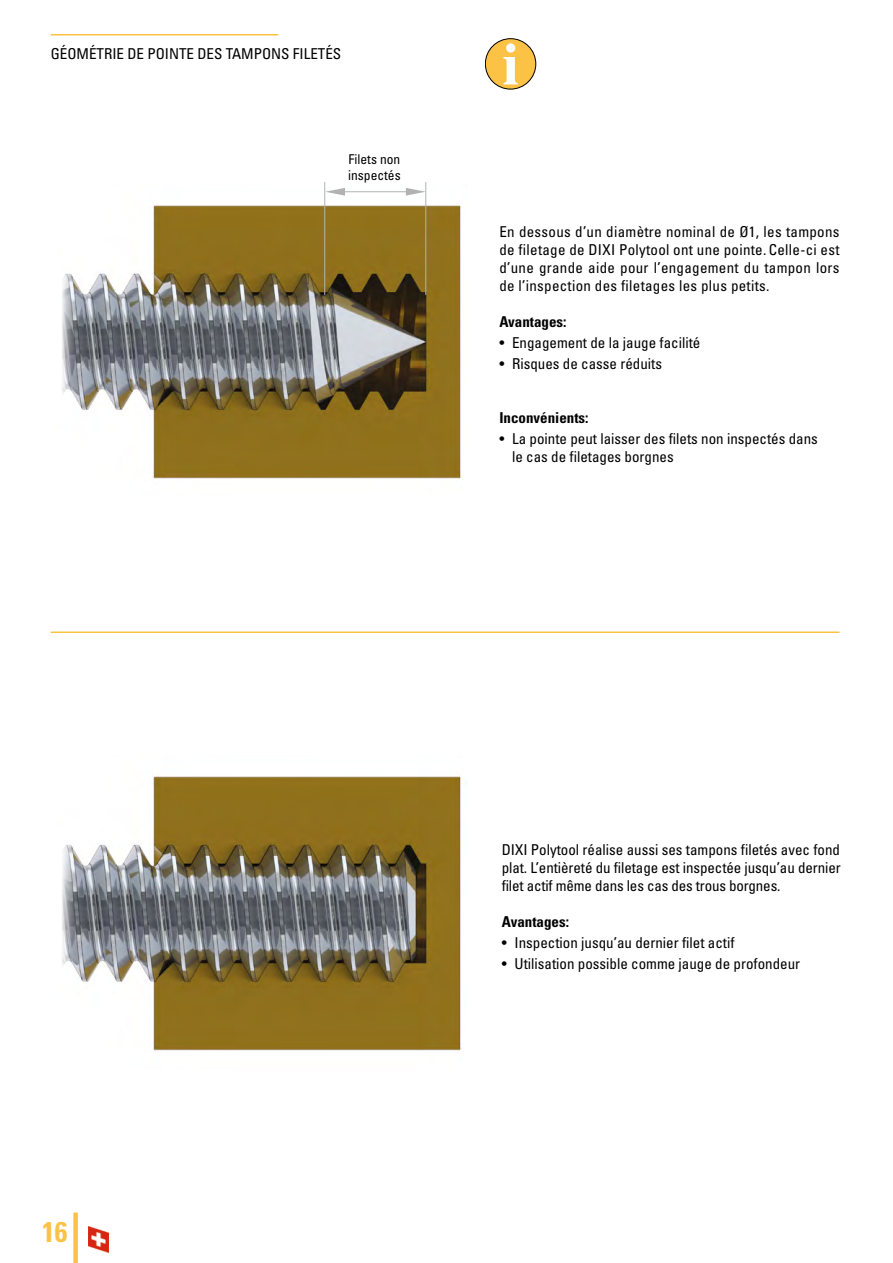
<style>
.page{position:relative;width:893px;height:1263px;background:#fff}
.page>*{position:absolute;margin:0;border:0;box-sizing:border-box;transform-origin:0 0}
.t1{font:700 condensed 28.5px "Univers";color:#fcc246}
.t2{font:condensed 15px/18px "Univers";color:#000;text-align:justify}
.t3{font:700 condensed 15px "Univers";color:#000}
.t4{font:condensed 13.5px/16.2px "Univers";color:#000}
</style>
<div class="page">
<div style="left:73px;top:1212px;width:5px;height:51px;background:#fcc246"></div>
<img style="left:89px;top:1226px;width:19px;height:26px">
<hr style="left:51px;top:34px;width:227px;height:2px;background:#fcc246">
<div style="left:485px;top:39px;width:51px;height:50px;background:#fcc246;border-radius:50%"></div>
<div style="left:485px;top:38px;width:51px;height:51px;border:1px solid #000;border-radius:50%"></div>
<svg style="left:503px;top:43px;width:15px;height:41px"></svg>
<img style="left:78px;top:776px;width:384px;height:275px">
<img style="left:78px;top:184px;width:384px;height:295px">
<svg style="left:62px;top:273px;width:16px;height:129px"></svg>
<svg style="left:62px;top:844px;width:16px;height:129px"></svg>
<hr style="left:51px;top:631px;width:788px;height:2px;background:#fcc246">
<hr style="left:425px;top:182px;width:1px;height:113px;background:#b3b2b2">
<hr style="left:324px;top:182px;width:1px;height:113px;background:#b3b2b2">
<hr style="left:341px;top:191px;width:69px;height:1px;background:#b3b2b2">
<svg style="left:406px;top:188px;width:20px;height:8px"></svg>
<svg style="left:325px;top:188px;width:20px;height:8px"></svg>
<p class="t2" style="left:51px;top:44px;width:292px">GÉOMÉTRIE DE POINTE DES TAMPONS FILETÉS</p>
<p class="t4" style="left:348px;top:151px;width:54px">Filets non inspectés</p>
<p class="t2" style="left:499px;top:223px;width:342px">En dessous d’un diamètre nominal de Ø1, les tampons de filetage de DIXI Polytool ont une pointe. Celle-ci est d’une grande aide pour l’engagement du tampon lors de l’inspection des filetages les plus petits.</p>
<p class="t3" style="left:499px;top:313px;width:69px">Avantages:</p>
<p class="t2" style="left:499px;top:334px;width:203px">• Engagement de la jauge facilité</p>
<p class="t2" style="left:499px;top:355px;width:164px">• Risques de casse réduits</p>
<p class="t3" style="left:499px;top:409px;width:91px">Inconvénients:</p>
<p class="t2" style="left:512px;top:430px;width:307px;text-indent:-13px">• La pointe peut laisser des filets non inspectés dans le cas de filetages borgnes</p>
<h1 class="t1" style="left:42px;top:1214px;width:27px">16</h1>
<p class="t2" style="left:502px;top:840px;width:341px">DIXI Polytool réalise aussi ses tampons filetés avec fond plat. L’entièreté du filetage est inspectée jusqu’au dernier filet actif même dans les cas des trous borgnes.</p>
<p class="t3" style="left:502px;top:913px;width:69px">Avantages:</p>
<p class="t2" style="left:502px;top:933px;width:234px">• Inspection jusqu’au dernier filet actif</p>
<p class="t2" style="left:502px;top:954px;width:300px">• Utilisation possible comme jauge de profondeur</p>
</div>
